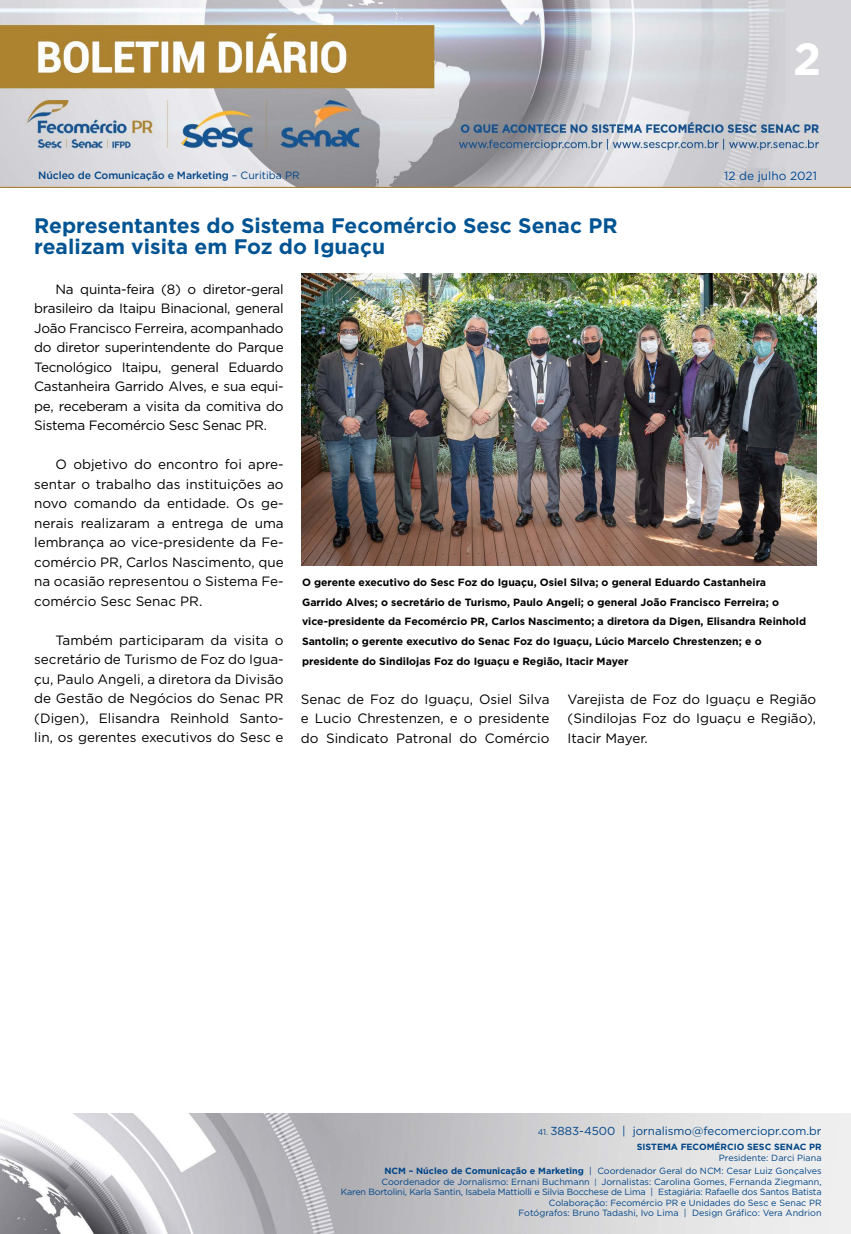
<style>
.page{position:relative;width:851px;height:1234px;background:#fff}
.page>*{position:absolute;margin:0;border:0;box-sizing:border-box;transform-origin:0 0}
.t1{font:700 45px "Gotham";color:#fff}
.t2{font:700 21px/21px "Gotham";color:#005493}
.t3{font:13.5px/19.5px "Gotham";color:#000;text-align:justify}
.t4{font:11.85px "Gotham";color:#004a93}
.t5{font:11.55px "Gotham";color:#004587}
.t6{font:700 10.5px/19.5px "Gotham";color:#000}
.t7{font:500 10.5px "Gotham";letter-spacing:-.01em;color:#004587}
.t8{font:9px/10.5px "Gotham";color:#004587;text-align:right}
.t9{font:700 9px "Gotham";color:#004587}
.s1{font-weight:400}
.s2{font-size:8.25px}
.s3{font-weight:700}
.s4{font-size:7.65px}
</style>
<div class="page">
<img style="left:0;top:0;width:850px;height:188px">
<img style="left:0;top:1113px;width:850px;height:120px">
<img style="left:301px;top:273px;width:515px;height:292px">
<h1 class="t1" style="left:793px;top:29px;width:30px">2</h1>
<p class="t7" style="left:38px;top:168px;width:263px">Núcleo de Comunicação e Marketing <span class="s1">– Curitiba PR</span></p>
<p class="t4" style="left:724px;top:168px;width:94px">12 de julho 2021</p>
<h2 class="t2" style="left:34px;top:214px;width:584px">Representantes do Sistema Fecomércio Sesc Senac PR realizam visita em Foz do Iguaçu</h2>
<p class="t3" style="left:34px;top:279px;width:251px;text-indent:21px">Na quinta-feira (8) o diretor-geral brasileiro da Itaipu Binacional, general João Francisco Ferreira, acompanhado do diretor superintendente do Parque Tecnológico Itaipu, general Eduardo Castanheira Garrido Alves, e sua equi&shy;pe, receberam a visita da comitiva do Sistema Fecomércio Sesc Senac PR.</p>
<p class="t3" style="left:34px;top:454px;width:251px;text-indent:21px">O objetivo do encontro foi apre&shy;sentar o trabalho das instituições ao novo comando da entidade. Os ge&shy;nerais realizaram a entrega de uma lembrança ao vice-presidente da Fe&shy;comércio PR, Carlos Nascimento, que na ocasião representou o Sistema Fe&shy;comércio Sesc Senac PR.</p>
<p class="t3" style="left:34px;top:630px;width:251px;text-indent:21px">Também participaram da visita o secretário de Turismo de Foz do Igua&shy;çu, Paulo Angeli, a diretora da Divisão de Gestão de Negócios do Senac PR (Digen), Elisandra Reinhold Santo&shy;lin, os gerentes executivos do Sesc e</p>
<p class="t6" style="left:302px;top:572px;width:505px">O gerente executivo do Sesc Foz do Iguaçu, Osiel Silva; o general Eduardo Castanheira Garrido Alves; o secretário de Turismo, Paulo Angeli; o general João Francisco Ferreira; o vice-presidente da Fecomércio PR, Carlos Nascimento; a diretora da Digen, Elisandra Reinhold Santolin; o gerente executivo do Senac Foz do Iguaçu, Lúcio Marcelo Chrestenzen; e o presidente do Sindilojas Foz do Iguaçu e Região, Itacir Mayer</p>
<p class="t3" style="left:301px;top:688px;width:250px">Senac de Foz do Iguaçu, Osiel Silva e Lucio Chrestenzen, e o presidente do Sindicato Patronal do Comércio</p>
<p class="t3" style="left:567px;top:688px;width:250px">Varejista de Foz do Iguaçu e Região (Sindilojas Foz do Iguaçu e Região), Itacir Mayer.</p>
<p class="t5" style="left:537px;top:1123px;width:285px"><span class="s2">41.</span> 3883-4500 | jornalismo@fecomerciopr.com.br</p>
<p class="t9" style="left:636px;top:1140px;width:186px">SISTEMA FECOMÉRCIO SESC SENAC PR</p>
<p class="t8" style="left:384px;top:1150px;width:438px;line-height:13.5px">Presidente: Darci Piana<br><span class="s3">NCM – Núcleo de Comunicação e Marketing</span> | Coordenador Geral do NCM: Cesar Luiz Gonçalves</p>
<p class="t8" style="left:341px;top:1175px;width:482px">Coordenador de Jornalismo: Ernani Buchmann <span class="s4">|</span> Jornalistas: Carolina Gomes, Fernanda Ziegmann,<br>Karen Bortolini, Karla Santin, Isabela Mattiolli e Silvia Bocchese de Lima | Estagiária: Rafaelle dos Santos Batista Colaboração: Fecomércio PR e Unidades do Sesc e Senac PR<br>Fotógrafos: Bruno Tadashi, Ivo Lima | Design Gráfico: Vera Andrion</p>
</div>
